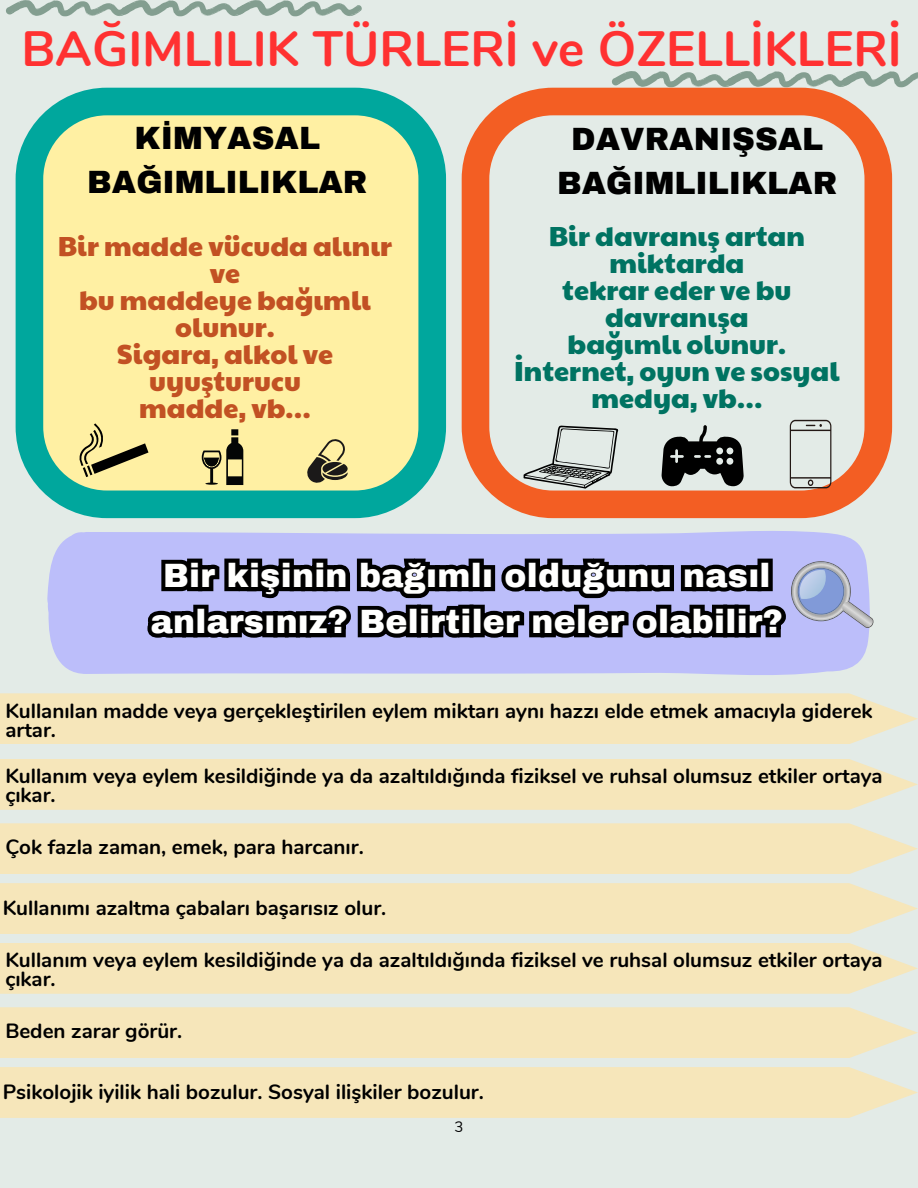
<style>
.page{position:relative;width:918px;height:1188px;background:#e3ebe7}
.page>*{position:absolute;margin:0;border:0;box-sizing:border-box;transform-origin:0 0}
.t1{font:700 49.5px "Nunito";color:#ff3131}
.t2{font:900 33px/46.2px "Archivo";letter-spacing:.01em;color:#fffffe;text-align:center}
.t3{font:900 31.5px/43.8px "Archivo";color:#000;text-align:center}
.t4{font:27px/27px "Paytone One";color:#007362;text-align:center}
.t5{font:27px/27px "Paytone One";color:#c25123;text-align:center}
.t6{font:700 20.55px "Nunito";color:#000}
.t7{font:15px "Nunito";color:#000001}
</style>
<div class="page">
<svg style="left:6px;top:0;width:356px;height:16px"></svg>
<svg style="left:612px;top:71px;width:306px;height:16px"></svg>
<svg style="left:16px;top:88px;width:430px;height:430px;fill:#fff0a3"></svg>
<svg style="left:462px;top:88px;width:430px;height:430px"></svg>
<svg style="left:75px;top:423px;width:73px;height:54px"></svg>
<svg style="left:306px;top:438px;width:42px;height:46px"></svg>
<svg style="left:523px;top:426px;width:96px;height:63px"></svg>
<svg style="left:662px;top:425px;width:82px;height:61px"></svg>
<svg style="left:790px;top:420px;width:41px;height:68px"></svg>
<svg style="left:47px;top:531px;width:819px;height:144px;fill:#bcbefa"></svg>
<div style="left:0;top:693px;width:918px;height:51px;background:#f6e6ba"></div>
<div style="left:0;top:759px;width:918px;height:51px;background:#f6e6ba"></div>
<div style="left:0;top:823px;width:918px;height:51px;background:#f6e6ba"></div>
<div style="left:0;top:883px;width:918px;height:51px;background:#f6e6ba"></div>
<svg style="left:202px;top:429px;width:41px;height:56px"></svg>
<svg style="left:143px;top:552px;width:731px;height:99px"></svg>
<div style="left:0;top:943px;width:918px;height:51px;background:#f6e6ba"></div>
<div style="left:0;top:1007px;width:918px;height:51px;background:#f6e6ba"></div>
<div style="left:0;top:1067px;width:918px;height:51px;background:#f6e6ba"></div>
<p class="t1" style="left:22px;top:16px;width:882px">BAĞIMLILIK TÜRLERİ ve ÖZELLİKLERİ</p>
<p class="t3" style="left:87px;top:117px;width:282px">KİMYASAL<br>BAĞIMLILIKLAR</p>
<p class="t5" style="left:58px;top:232px;width:336px">Bir madde vücuda alınır ve</p>
<p class="t5" style="left:79px;top:286px;width:294px">bu maddeye bağımlı olunur.</p>
<p class="t5" style="left:117px;top:340px;width:218px">Sigara, alkol ve uyuşturucu</p>
<p class="t5" style="left:139px;top:394px;width:173px">madde, vb…</p>
<p class="t3" style="left:557px;top:118px;width:282px">DAVRANIŞSAL<br>BAĞIMLILIKLAR</p>
<p class="t4" style="left:549px;top:222px;width:258px">Bir davranış artan miktarda</p>
<p class="t4" style="left:562px;top:276px;width:231px">tekrar eder ve bu davranışa</p>
<p class="t4" style="left:568px;top:330px;width:220px">bağımlı olunur.</p>
<p class="t4" style="left:514px;top:357px;width:327px">İnternet, oyun ve sosyal medya, vb…</p>
<p class="t2" style="left:151px;top:553px;width:634px">Bir kişinin bağımlı olduğunu nasıl anlarsınız? Belirtiler neler olabilir?</p>
<p class="t6" style="left:5px;top:697px;width:869px">Kullanılan madde veya gerçekleştirilen eylem miktarı aynı hazzı elde etmek amacıyla giderek</p>
<p class="t6" style="left:5px;top:716px;width:52px">artar.</p>
<p class="t6" style="left:5px;top:762px;width:879px">Kullanım veya eylem kesildiğinde ya da azaltıldığında fiziksel ve ruhsal olumsuz etkiler ortaya</p>
<p class="t6" style="left:5px;top:781px;width:52px">çıkar.</p>
<p class="t6" style="left:5px;top:833px;width:360px">Çok fazla zaman, emek, para harcanır.</p>
<p class="t6" style="left:3px;top:894px;width:385px">Kullanımı azaltma çabaları başarısız olur.</p>
<p class="t6" style="left:5px;top:946px;width:879px">Kullanım veya eylem kesildiğinde ya da azaltıldığında fiziksel ve ruhsal olumsuz etkiler ortaya</p>
<p class="t6" style="left:5px;top:965px;width:52px">çıkar.</p>
<p class="t6" style="left:5px;top:1017px;width:178px">Beden zarar görür.</p>
<p class="t6" style="left:3px;top:1078px;width:483px">Psikolojik iyilik hali bozulur. Sosyal ilişkiler bozulur.</p>
<p class="t7" style="left:454px;top:1117px;width:10px">3</p>
</div>
